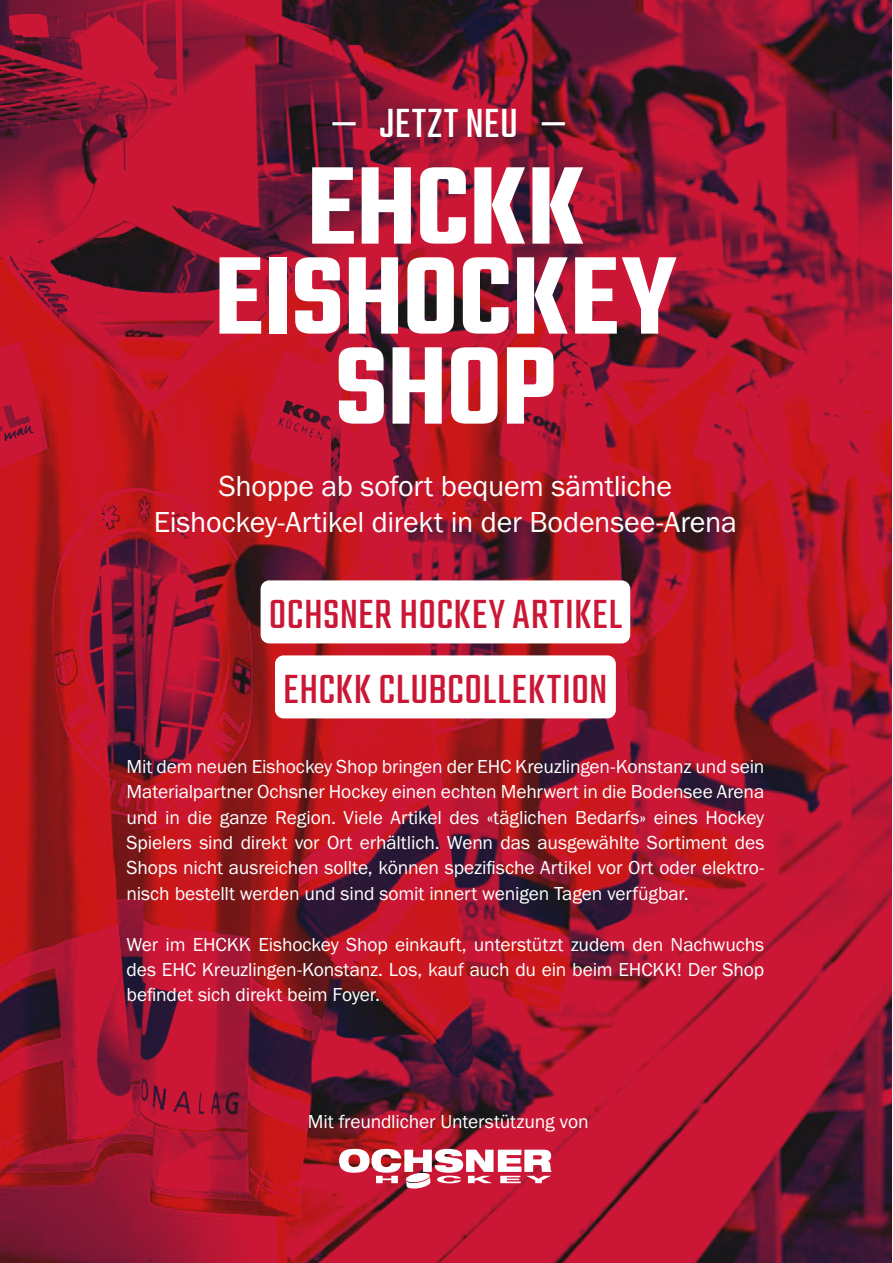
<style>
.page{position:relative;width:893px;height:1263px;background:#fff}
.page>*{position:absolute;margin:0;border:0;box-sizing:border-box;transform-origin:0 0}
.t1{font:600 120px/90px "Teko";letter-spacing:-.005em;color:#fff;text-align:center}
.t2{font:45px/75px "Teko";letter-spacing:.01em;color:#cb1735;text-align:center}
.t3{font:45px "Teko";letter-spacing:.03em;color:#fff}
.t4{font:30px/36px "Franklin Gothic URW Boo";letter-spacing:-.01em;color:#fff;text-align:center}
.t5{font:19.5px/25.3px "Franklin Gothic URW Boo";letter-spacing:-.01em;color:#fff;text-align:justify}
</style>
<div class="page">
<img style="left:0;top:0;width:892px;height:1263px">
<svg style="left:339px;top:1149px;width:213px;height:40px"></svg>
<div style="left:261px;top:580px;width:369px;height:63px;background:#fff;border-radius:9px"></div>
<div style="left:275px;top:655px;width:341px;height:63px;background:#fff;border-radius:9px"></div>
<h2 class="t3" style="left:332px;top:98px;width:235px">— JETZT NEU —</h2>
<h1 class="t1" style="left:214px;top:170px;width:464px">EHCKK<br>EISHOCKEY<br>SHOP</h1>
<h3 class="t4" style="left:154px;top:467px;width:584px">Shoppe ab sofort bequem sämtliche<br>Eishockey-Artikel direkt in der Bodensee-Arena</h3>
<h2 class="t2" style="left:269px;top:580px;width:355px">OCHSNER HOCKEY ARTIKEL<br>EHCKK CLUBCOLLEKTION</h2>
<p class="t5" style="left:126px;top:753px;width:639px">Mit dem neuen Eishockey Shop bringen der EHC Kreuzlingen-Konstanz und sein Materialpartner Ochsner Hockey einen echten Mehrwert in die Bodensee Arena und in die ganze Region. Viele Artikel des «täglichen Bedarfs» eines Hockey Spielers sind direkt vor Ort erhältlich. Wenn das ausgewählte Sortiment des Shops nicht ausreichen sollte, können spezifische Artikel vor Ort oder elektro&shy;nisch bestellt werden und sind somit innert wenigen Tagen verfügbar.</p>
<p class="t5" style="left:126px;top:931px;width:639px">Wer im EHCKK Eishockey Shop einkauft, unterstützt zudem den Nachwuchs des EHC Kreuzlingen-Konstanz. Los, kauf auch du ein beim EHCKK! Der Shop befindet sich direkt beim Foyer.</p>
<p class="t5" style="left:308px;top:1109px;width:282px">Mit freundlicher Unterstützung von</p>
</div>
